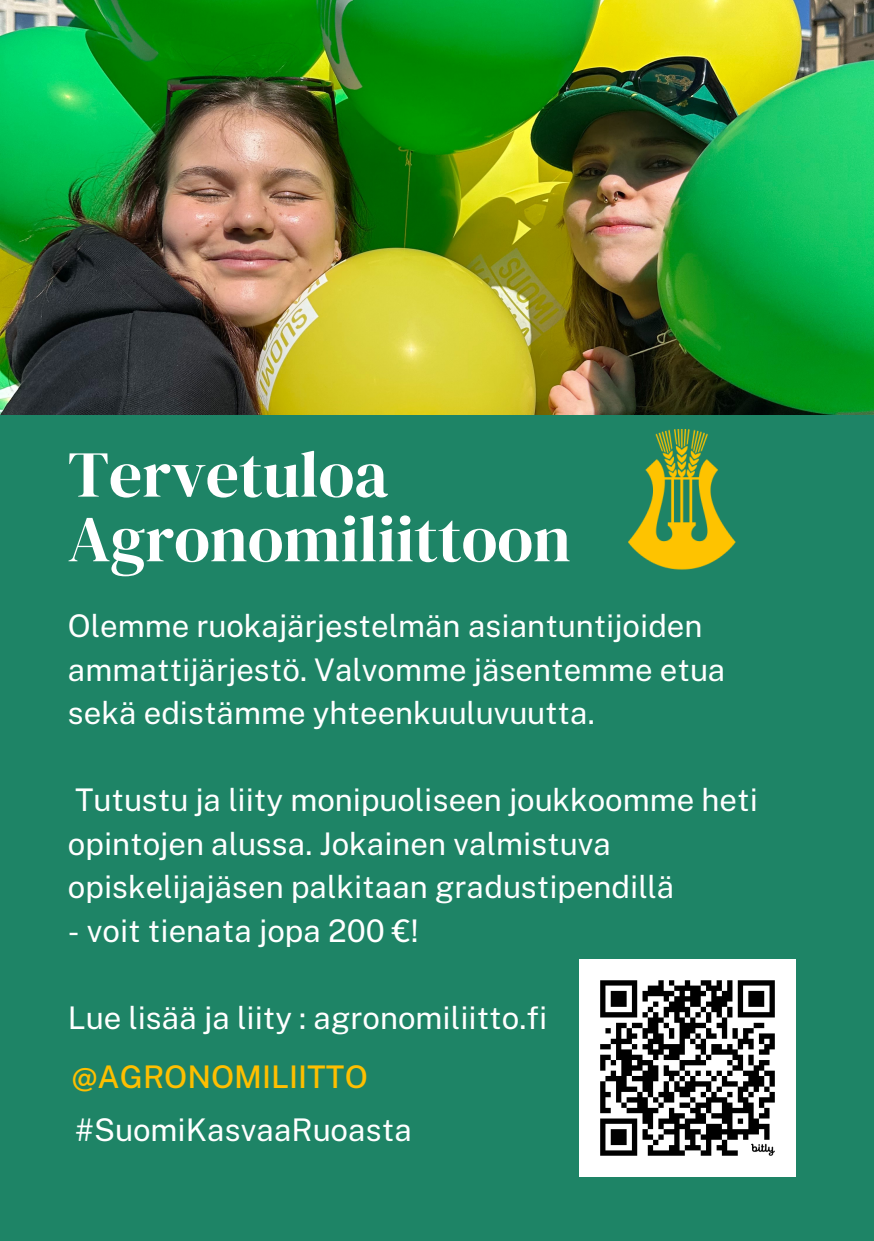
<style>
.page{position:relative;width:874px;height:1241px;background:#fff}
.page>*{position:absolute;margin:0;border:0;box-sizing:border-box;transform-origin:0 0}
.t1{font:65.45px/64.6px "DM Serif Display";color:#fff}
.t2{font:31.15px/43.4px "Public Sans";color:#fff}
.t3{font:500 31.15px "Public Sans";color:#febf00}
</style>
<div class="page">
<div style="left:0;top:0;width:873px;height:1240px;background:#1e8466"></div>
<img style="left:0;top:0;width:873px;height:414px">
<img style="left:628px;top:429px;width:108px;height:141px">
<img style="left:579px;top:959px;width:216px;height:216px">
<h1 class="t1" style="left:68px;top:443px;width:504px">Tervetuloa<br>Agronomiliittoon</h1>
<p class="t2" style="left:68px;top:602px;width:658px">Olemme ruokajärjestelmän asiantuntijoiden ammattijärjestö. Valvomme jäsentemme etua sekä edistämme yhteenkuuluvuutta.</p>
<p class="t2" style="left:68px;top:776px;width:691px">Tutustu ja liity monipuoliseen joukkoomme heti opintojen alussa. Jokainen valmistuva opiskelijajäsen palkitaan gradustipendillä</p>
<p class="t2" style="left:68px;top:906px;width:352px">- voit tienata jopa 200 €!</p>
<p class="t2" style="left:68px;top:993px;width:480px">Lue lisää ja liity : agronomiliitto.fi</p>
<p class="t3" style="left:72px;top:1054px;width:297px">@AGRONOMILIITTO</p>
<p class="t2" style="left:75px;top:1105px;width:338px">#SuomiKasvaaRuoasta</p>
</div>
